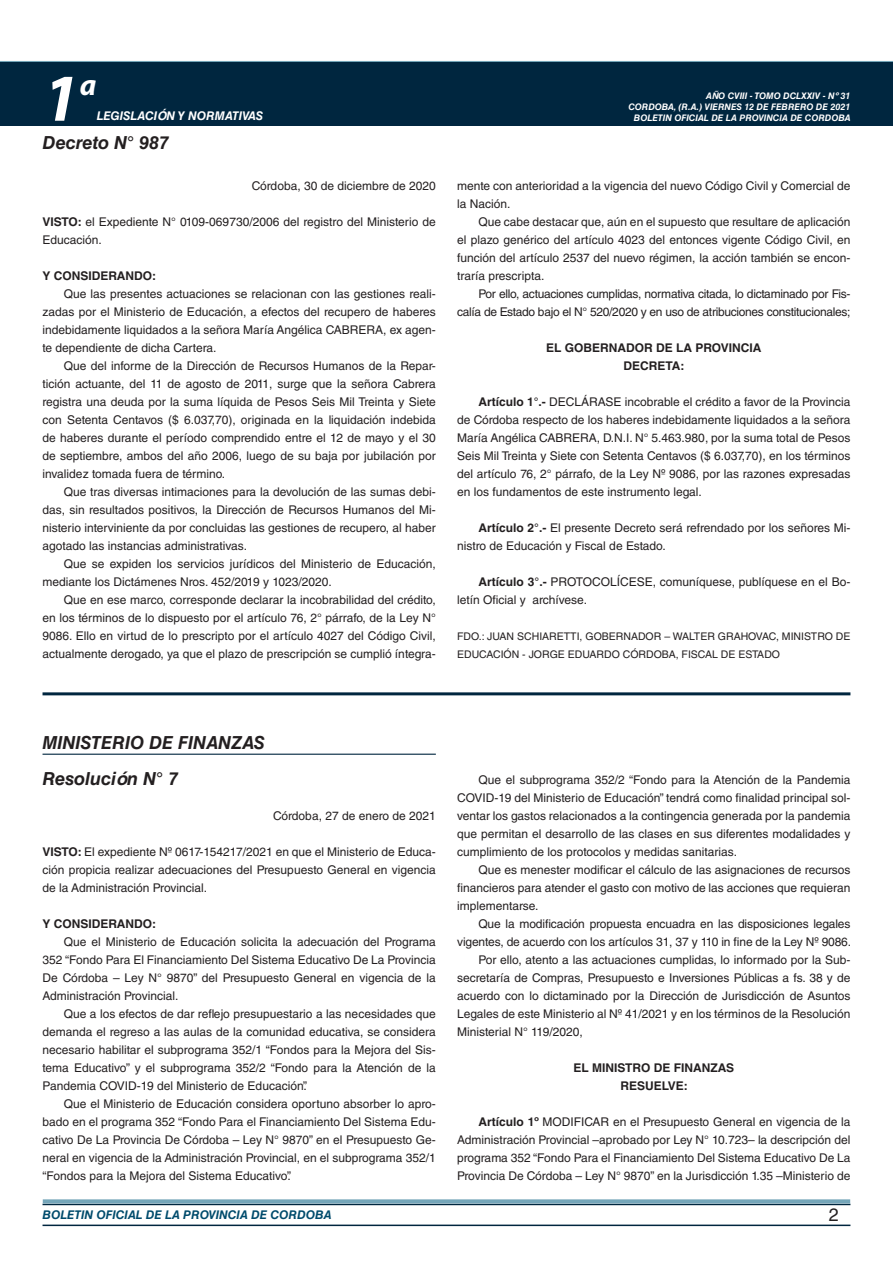
<style>
.page{position:relative;width:893px;height:1263px;background:#fff}
.page>*{position:absolute;margin:0;border:0;box-sizing:border-box;transform-origin:0 0}
.t1{font:italic 700 67.5px "Myriad Pro";color:#fff}
.t2{font:italic 700 30px "Myriad Pro";color:#fff}
.NOMBRE_DE_MINISTERIO{font:italic 700 18px "Helvetica LT Std";color:#231f20}
.t3{font:18px "Helvetica LT Std";color:#231f20}
.TEXTO_BASE{font:12px/18px "Helvetica LT Std";color:#231f20;text-align:justify}
.TEXTO_BASE-2{font:12px/18px "Helvetica LT Std";letter-spacing:-.025em;color:#231f20;text-align:right}
.RESUELVE{font:700 12px "Helvetica LT Std";color:#231f20}
.FECHA{font:12px "Helvetica LT Std";color:#231f20}
.t4{font:italic 700 12px "Helvetica LT Std";color:#004b6c}
.TEXTO_BASE-3{font:700 12px "Helvetica LT Std";color:#231f20}
.t5{font:italic 700 12px "Helvetica LT Std";color:#fff}
.FIRMA{font:10.5px/18px "Helvetica LT Std";color:#231f20}
.t6{font:italic 700 9px/10.8px "Helvetica LT Std";color:#fff;text-align:right}
.s1{font-weight:700}
</style>
<div class="page">
<div style="left:0;top:61px;width:893px;height:6px;background:#73a5b8"></div>
<div style="left:0;top:62px;width:893px;height:64px;background:#00263f"></div>
<hr style="left:43px;top:1224px;width:807px;height:2px;background:#00263f">
<div style="left:42px;top:1198px;width:809px;height:8px;background:#fff;opacity:.75"></div>
<hr style="left:43px;top:692px;width:807px;height:3px;background:#00263f">
<hr style="left:43px;top:754px;width:393px;height:1px;background:#00263f">
<h1 class="t1" style="left:43px;top:54px;width:38px">1</h1>
<h2 class="t2" style="left:80px;top:66px;width:18px">a</h2>
<p class="t5" style="left:97px;top:109px;width:168px">LEGISLACIÓN Y NORMATIVAS</p>
<p class="NOMBRE_DE_MINISTERIO" style="left:43px;top:131px;width:128px">Decreto N° 987</p>
<p class="FECHA" style="left:252px;top:179px;width:186px">Córdoba, 30 de diciembre de 2020</p>
<p class="TEXTO_BASE" style="left:43px;top:213px;width:395px"><span class="s1">VISTO:</span> el Expediente N° 0109-069730/2006 del registro del Ministerio de<br>Educación.</p>
<p class="TEXTO_BASE-3" style="left:43px;top:268px;width:115px">Y CONSIDERANDO:</p>
<p class="TEXTO_BASE" style="left:43px;top:285px;width:395px;text-indent:21px">Que las presentes actuaciones se relacionan con las gestiones reali&shy;zadas por el Ministerio de Educación, a efectos del recupero de haberes indebidamente liquidados a la señora María Angélica CABRERA, ex agen&shy;te dependiente de dicha Cartera.</p>
<p class="TEXTO_BASE" style="left:43px;top:357px;width:395px;text-indent:21px">Que del informe de la Dirección de Recursos Humanos de la Repar&shy;tición actuante, del 11 de agosto de 2011, surge que la señora Cabrera registra una deuda por la suma líquida de Pesos Seis Mil Treinta y Siete con Setenta Centavos ($ 6.037,70), originada en la liquidación indebida de haberes durante el período comprendido entre el 12 de mayo y el 30 de septiembre, ambos del año 2006, luego de su baja por jubilación por invalidez tomada fuera de término.</p>
<p class="TEXTO_BASE" style="left:43px;top:483px;width:395px;text-indent:21px">Que tras diversas intimaciones para la devolución de las sumas debi&shy;das, sin resultados positivos, la Dirección de Recursos Humanos del Mi&shy;nisterio interviniente da por concluidas las gestiones de recupero, al haber agotado las instancias administrativas.</p>
<p class="TEXTO_BASE" style="left:43px;top:555px;width:395px;text-indent:21px">Que se expiden los servicios jurídicos del Ministerio de Educación, mediante los Dictámenes Nros. 452/2019 y 1023/2020.</p>
<p class="TEXTO_BASE" style="left:43px;top:591px;width:395px;text-indent:21px">Que en ese marco, corresponde declarar la incobrabilidad del crédito, en los términos de lo dispuesto por el artículo 76, 2° párrafo, de la Ley N° 9086. Ello en virtud de lo prescripto por el artículo 4027 del Código Civil, actualmente derogado, ya que el plazo de prescripción se cumplió íntegra-</p>
<p class="t6" style="left:628px;top:91px;width:224px">AÑO CVIII - TOMO DCLXXIV - Nº 31<br>CORDOBA, (R.A.) VIERNES 12 DE FEBRERO DE 2021<br>BOLETIN OFICIAL DE LA PROVINCIA DE CORDOBA</p>
<p class="TEXTO_BASE" style="left:457px;top:177px;width:395px">mente con anterioridad a la vigencia del nuevo Código Civil y Comercial de la Nación.</p>
<p class="TEXTO_BASE" style="left:457px;top:213px;width:395px;text-indent:21px">Que cabe destacar que, aún en el supuesto que resultare de aplicación el plazo genérico del artículo 4023 del entonces vigente Código Civil, en función del artículo 2537 del nuevo régimen, la acción también se encon&shy;traría prescripta.</p>
<p class="TEXTO_BASE-2" style="left:457px;top:285px;width:395px">Por ello, actuaciones cumplidas, normativa citada, lo dictaminado por Fis&shy;calía de Estado bajo el N° 520/2020 y en uso de atribuciones constitucionales;</p>
<p class="RESUELVE" style="left:546px;top:340px;width:217px">EL GOBERNADOR DE LA PROVINCIA</p>
<p class="RESUELVE" style="left:624px;top:358px;width:62px">DECRETA:</p>
<p class="TEXTO_BASE" style="left:457px;top:393px;width:395px;text-indent:21px"><span class="s1">Artículo 1°.-</span> DECLÁRASE incobrable el crédito a favor de la Provincia de Córdoba respecto de los haberes indebidamente liquidados a la señora María Angélica CABRERA, D.N.I. N° 5.463.980, por la suma total de Pesos Seis Mil Treinta y Siete con Setenta Centavos ($ 6.037,70), en los términos del artículo 76, 2° párrafo, de la Ley Nº 9086, por las razones expresadas en los fundamentos de este instrumento legal.</p>
<p class="TEXTO_BASE" style="left:457px;top:519px;width:395px;text-indent:21px"><span class="s1">Artículo 2°.-</span> El presente Decreto será refrendado por los señores Mi&shy;nistro de Educación y Fiscal de Estado.</p>
<p class="TEXTO_BASE" style="left:457px;top:573px;width:395px;text-indent:21px"><span class="s1">Artículo 3°.-</span> PROTOCOLÍCESE, comuníquese, publíquese en el Bo&shy;letín Oficial y archívese.</p>
<p class="FIRMA" style="left:457px;top:627px;width:395px">FDO.: JUAN SCHIARETTI, GOBERNADOR – WALTER GRAHOVAC, MINISTRO DE<br>EDUCACIÓN - JORGE EDUARDO CÓRDOBA, FISCAL DE ESTADO</p>
<p class="NOMBRE_DE_MINISTERIO" style="left:43px;top:732px;width:224px">MINISTERIO DE FINANZAS</p>
<p class="NOMBRE_DE_MINISTERIO" style="left:43px;top:768px;width:137px">Resolución N° 7</p>
<p class="FECHA" style="left:273px;top:809px;width:164px">Córdoba, 27 de enero de 2021</p>
<p class="TEXTO_BASE" style="left:43px;top:843px;width:395px"><span class="s1">VISTO:</span> El expediente Nº 0617-154217/2021 en que el Ministerio de Educa&shy;ción propicia realizar adecuaciones del Presupuesto General en vigencia de la Administración Provincial.</p>
<p class="TEXTO_BASE-3" style="left:43px;top:916px;width:115px">Y CONSIDERANDO:</p>
<p class="TEXTO_BASE" style="left:43px;top:933px;width:395px;text-indent:21px">Que el Ministerio de Educación solicita la adecuación del Programa 352 “Fondo Para El Financiamiento Del Sistema Educativo De La Provincia De Córdoba – Ley N° 9870” del Presupuesto General en vigencia de la Administración Provincial.</p>
<p class="TEXTO_BASE" style="left:43px;top:1005px;width:395px;text-indent:21px">Que a los efectos de dar reflejo presupuestario a las necesidades que demanda el regreso a las aulas de la comunidad educativa, se considera necesario habilitar el subprograma 352/1 “Fondos para la Mejora del Sis&shy;tema Educativo” y el subprograma 352/2 “Fondo para la Atención de la Pandemia COVID-19 del Ministerio de Educación”.</p>
<p class="TEXTO_BASE" style="left:43px;top:1095px;width:395px;text-indent:21px">Que el Ministerio de Educación considera oportuno absorber lo apro&shy;bado en el programa 352 “Fondo Para el Financiamiento Del Sistema Edu&shy;cativo De La Provincia De Córdoba – Ley N° 9870” en el Presupuesto Ge&shy;neral en vigencia de la Administración Provincial, en el subprograma 352/1 “Fondos para la Mejora del Sistema Educativo”.</p>
<p class="TEXTO_BASE" style="left:457px;top:771px;width:395px;text-indent:21px">Que el subprograma 352/2 “Fondo para la Atención de la Pandemia COVID-19 del Ministerio de Educación” tendrá como finalidad principal sol&shy;ventar los gastos relacionados a la contingencia generada por la pandemia que permitan el desarrollo de las clases en sus diferentes modalidades y cumplimiento de los protocolos y medidas sanitarias.</p>
<p class="TEXTO_BASE" style="left:457px;top:861px;width:395px;text-indent:21px">Que es menester modificar el cálculo de las asignaciones de recursos financieros para atender el gasto con motivo de las acciones que requieran implementarse.</p>
<p class="TEXTO_BASE" style="left:457px;top:915px;width:396px;text-align:right">Que la modificación propuesta encuadra en las disposiciones legales vigentes, de acuerdo con los artículos 31, 37 y 110 in fine de la Ley Nº 9086.</p>
<p class="TEXTO_BASE" style="left:457px;top:951px;width:395px;text-indent:21px">Por ello, atento a las actuaciones cumplidas, lo informado por la Sub&shy;secretaría de Compras, Presupuesto e Inversiones Públicas a fs. 38 y de acuerdo con lo dictaminado por la Dirección de Jurisdicción de Asuntos Legales de este Ministerio al Nº 41/2021 y en los términos de la Resolución Ministerial N° 119/2020,</p>
<p class="RESUELVE" style="left:573px;top:1060px;width:162px">EL MINISTRO DE FINANZAS</p>
<p class="RESUELVE" style="left:620px;top:1078px;width:69px">RESUELVE:</p>
<p class="TEXTO_BASE" style="left:457px;top:1113px;width:395px;text-indent:21px"><span class="s1">Artículo 1º</span> MODIFICAR en el Presupuesto General en vigencia de la Administración Provincial –aprobado por Ley N° 10.723– la descripción del programa 352 “Fondo Para el Financiamiento Del Sistema Educativo De La Provincia De Córdoba – Ley N° 9870” en la Jurisdicción 1.35 –Ministerio de</p>
<p class="t4" style="left:43px;top:1208px;width:290px">BOLETIN OFICIAL DE LA PROVINCIA DE CORDOBA</p>
<p class="t3" style="left:829px;top:1204px;width:12px">2</p>
</div>
